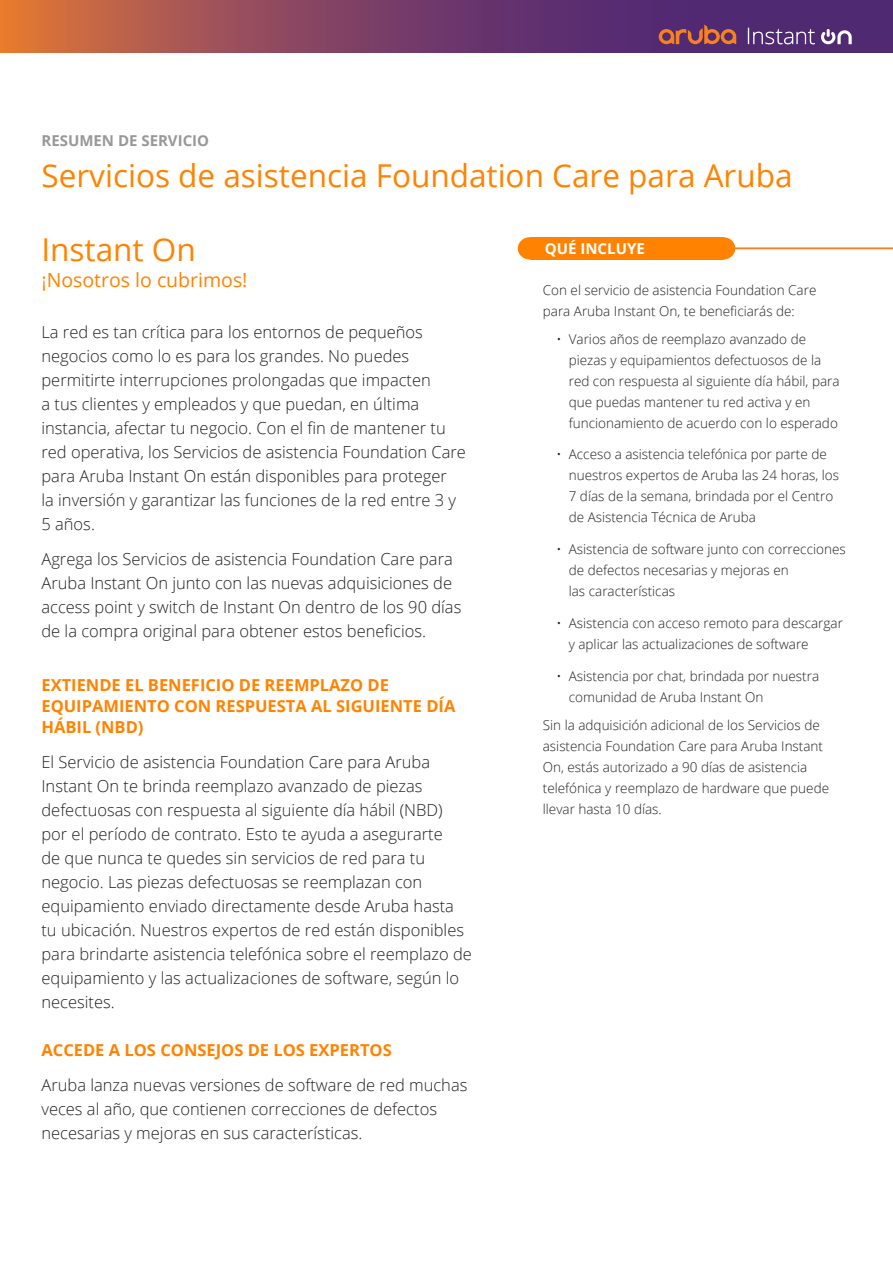
<style>
.page{position:relative;width:893px;height:1263px;background:#fff}
.page>*{position:absolute;margin:0;border:0;box-sizing:border-box;transform-origin:0 0}
.Document__Title-Prod{font:31.5px "Open Sans";color:#ff8300}
.Intro__Body_Text_11{font:19.5px "Open Sans";color:#ff8300}
.Technical_Specificat{font:300 16.5px/24px "Open Sans";color:#231f20}
.Technical_Specificat-2{font:700 16.5px/21px "Open Sans";color:#ff8300}
.Document__Title-Prod-2{font:700 15px "Open Sans";color:#999899}
.Body__Head_10_14_Bol{font:700 15px "Open Sans";color:#fff}
.Technical_Specificat-3{font:300 13.5px/21px "Open Sans";color:#231f20}
</style>
<div class="page">
<svg style="left:0;top:0;width:893px;height:53px;background:#7f4162"></svg>
<svg style="left:659px;top:25px;width:77px;height:19px"></svg>
<svg style="left:821px;top:29px;width:31px;height:15px"></svg>
<svg style="left:748px;top:28px;width:67px;height:16px"></svg>
<div style="left:711px;top:237px;width:24px;height:22px;background:#ff8300;border-radius:50%"></div>
<div style="left:518px;top:237px;width:24px;height:22px;background:#ff8300;border-radius:50%"></div>
<div style="left:530px;top:237px;width:193px;height:22px;background:#ff8300"></div>
<hr style="left:733px;top:247px;width:160px;height:2px;background:#fff">
<p class="Document__Title-Prod-2" style="left:41px;top:130px;width:169px">RESUMEN DE SERVICIO</p>
<p class="Document__Title-Prod" style="left:41px;top:154px;width:753px">Servicios de asistencia Foundation Care para Aruba</p>
<p class="Document__Title-Prod" style="left:41px;top:228px;width:156px">Instant On</p>
<p class="Intro__Body_Text_11" style="left:41px;top:266px;width:208px">¡Nosotros lo cubrimos!</p>
<p class="Technical_Specificat" style="left:41px;top:319px;width:426px">La red es tan crítica para los entornos de pequeños negocios como lo es para los grandes. No puedes permitirte interrupciones prolongadas que impacten<br>a tus clientes y empleados y que puedan, en última instancia, afectar tu negocio. Con el fin de mantener tu red operativa, los Servicios de asistencia Foundation Care para Aruba Instant On están disponibles para proteger<br>la inversión y garantizar las funciones de la red entre 3 y 5 años.</p>
<p class="Technical_Specificat" style="left:41px;top:546px;width:421px">Agrega los Servicios de asistencia Foundation Care para Aruba Instant On junto con las nuevas adquisiciones de access point y switch de Instant On dentro de los 90 días de la compra original para obtener estos beneficios.</p>
<p class="Technical_Specificat-2" style="left:41px;top:674px;width:415px">EXTIENDE EL BENEFICIO DE REEMPLAZO DE<br>EQUIPAMIENTO CON RESPUESTA AL SIGUIENTE DÍA<br>HÁBIL (NBD)</p>
<p class="Technical_Specificat" style="left:41px;top:750px;width:432px">El Servicio de asistencia Foundation Care para Aruba Instant On te brinda reemplazo avanzado de piezas defectuosas con respuesta al siguiente día hábil (NBD) por el período de contrato. Esto te ayuda a asegurarte<br>de que nunca te quedes sin servicios de red para tu negocio. Las piezas defectuosas se reemplazan con equipamiento enviado directamente desde Aruba hasta tu ubicación. Nuestros expertos de red están disponibles para brindarte asistencia telefónica sobre el reemplazo de equipamiento y las actualizaciones de software, según lo necesites.</p>
<p class="Technical_Specificat-2" style="left:41px;top:1039px;width:352px">ACCEDE A LOS CONSEJOS DE LOS EXPERTOS</p>
<p class="Technical_Specificat" style="left:41px;top:1073px;width:427px">Aruba lanza nuevas versiones de software de red muchas veces al año, que contienen correcciones de defectos necesarias y mejoras en sus características.</p>
<p class="Body__Head_10_14_Bol" style="left:545px;top:238px;width:101px">QUÉ INCLUYE</p>
<p class="Technical_Specificat-3" style="left:543px;top:279px;width:275px">Con el servicio de asistencia Foundation Care para Aruba Instant On, te beneficiarás de:</p>
<p class="Technical_Specificat-3" style="left:569px;top:328px;width:272px;text-indent:-12px">• Varios años de reemplazo avanzado de piezas y equipamientos defectuosos de la red con respuesta al siguiente día hábil, para que puedas mantener tu red activa y en funcionamiento de acuerdo con lo esperado</p>
<p class="Technical_Specificat-3" style="left:569px;top:443px;width:272px;text-indent:-12px">• Acceso a asistencia telefónica por parte de nuestros expertos de Aruba las 24 horas, los 7 días de la semana, brindada por el Centro de Asistencia Técnica de Aruba</p>
<p class="Technical_Specificat-3" style="left:569px;top:538px;width:278px;text-indent:-12px">• Asistencia de software junto con correcciones de defectos necesarias y mejoras en<br>las características</p>
<p class="Technical_Specificat-3" style="left:569px;top:612px;width:276px;text-indent:-12px">• Asistencia con acceso remoto para descargar y aplicar las actualizaciones de software</p>
<p class="Technical_Specificat-3" style="left:569px;top:665px;width:252px;text-indent:-12px">• Asistencia por chat, brindada por nuestra comunidad de Aruba Instant On</p>
<p class="Technical_Specificat-3" style="left:543px;top:714px;width:288px">Sin la adquisición adicional de los Servicios de asistencia Foundation Care para Aruba Instant On, estás autorizado a 90 días de asistencia telefónica y reemplazo de hardware que puede llevar hasta 10 días.</p>
</div>
